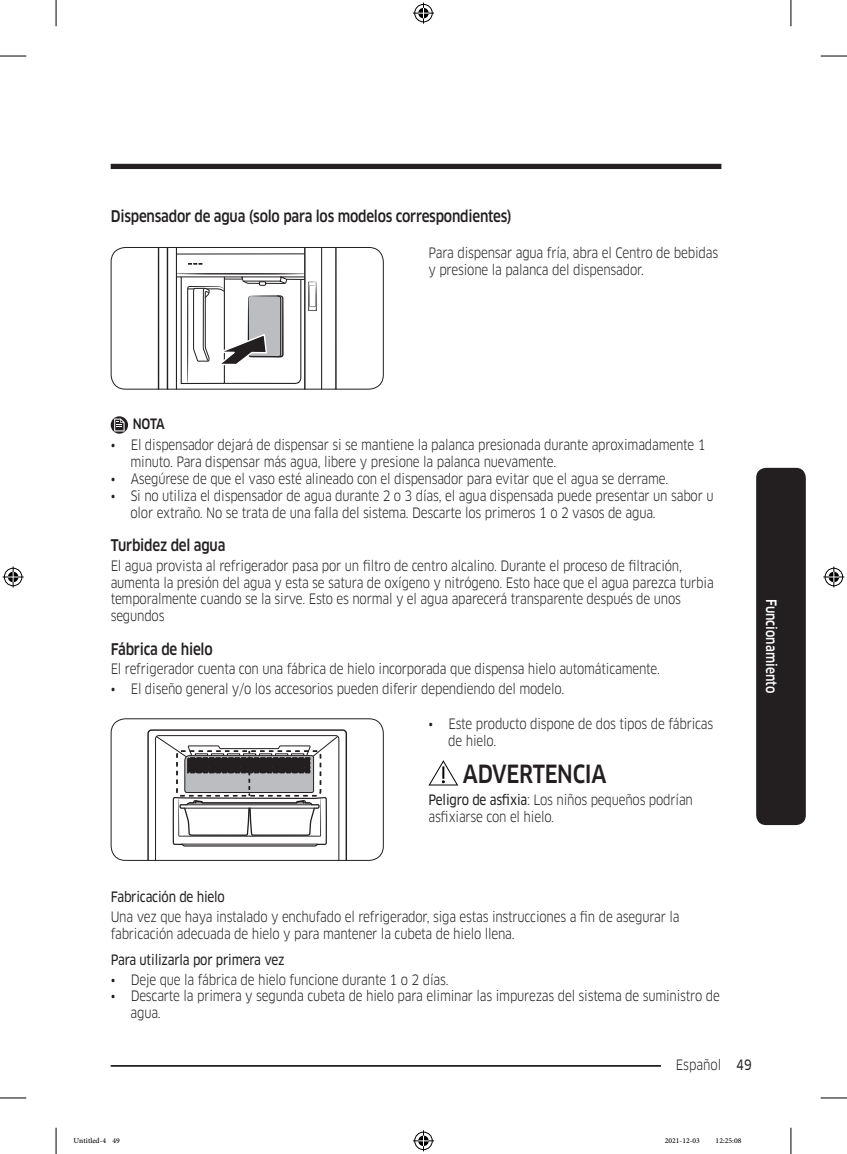
<style>
.page{position:relative;width:847px;height:1154px;background:#fff}
.page>*{position:absolute;margin:0;border:0;box-sizing:border-box;transform-origin:0 0}
.t1{font:500 24.5px "Samsung Clan Pro";letter-spacing:-.015em;color:#231f20;scale:.85 1}
.t2{font:500 15.75px "Samsung Clan Pro";letter-spacing:-.015em;color:#231f20;scale:.85 1}
.t3{font:14px/16.8px "Samsung Clan Pro";letter-spacing:-.015em;color:#231f20;scale:.85 1}
.t4{font:14px "Samsung Clan Pro News";letter-spacing:-.015em;color:#231f20;scale:.85 1}
.t5{font:500 14px "Samsung Clan Pro";color:#fff;scale:.85 1}
.t6{font:500 14px "Samsung Clan Pro";color:#231f20;scale:.85 1}
.t7{font:10.5px "Adobe Arabic";color:#000}
.s1{font-family:"Samsung Clan Pro News"}
</style>
<div class="page">
<div style="left:111px;top:164px;width:610px;height:5px;background:#231f20"></div>
<hr style="left:111px;top:1065px;width:610px;height:2px;background:#231f20">
<div style="left:660px;top:1055px;width:76px;height:17px;background:#fff"></div>
<div style="left:755px;top:468px;width:50px;height:357px;background:#231f20;border-radius:10px"></div>
<svg style="left:158px;top:249px;width:1px;height:139px"></svg>
<svg style="left:335px;top:249px;width:1px;height:139px"></svg>
<svg style="left:166px;top:249px;width:156px;height:139px"></svg>
<div style="left:111px;top:247px;width:272px;height:143px;border:1px solid #231f20;border-radius:14px"></div>
<svg style="left:111px;top:416px;width:17px;height:18px"></svg>
<svg style="left:114px;top:418px;width:10px;height:13px"></svg>
<svg style="left:147px;top:729px;width:200px;height:130px"></svg>
<div style="left:111px;top:718px;width:272px;height:143px;border:1px solid #231f20;border-radius:14px"></div>
<svg style="left:428px;top:760px;width:30px;height:25px"></svg>
<svg style="left:0;top:56px;width:26px;height:1px"></svg>
<svg style="left:820px;top:56px;width:26px;height:1px"></svg>
<svg style="left:0;top:1097px;width:26px;height:1px"></svg>
<svg style="left:820px;top:1097px;width:26px;height:1px"></svg>
<svg style="left:56px;top:0;width:1px;height:26px"></svg>
<svg style="left:56px;top:1128px;width:1px;height:26px"></svg>
<svg style="left:790px;top:0;width:1px;height:26px"></svg>
<svg style="left:790px;top:1128px;width:1px;height:26px"></svg>
<svg style="left:413px;top:3px;width:21px;height:21px"></svg>
<svg style="left:413px;top:1130px;width:21px;height:21px"></svg>
<svg style="left:3px;top:566px;width:21px;height:21px"></svg>
<svg style="left:823px;top:566px;width:21px;height:21px"></svg>
<p class="t2" style="left:111px;top:207px;width:473px">Dispensador de agua (solo para los modelos correspondientes)</p>
<p class="t3" style="left:428px;top:244px;width:342px">Para dispensar agua fría, abra el Centro de bebidas y presione la palanca del dispensador.</p>
<p class="t6" style="left:133px;top:415px;width:39px">NOTA</p>
<p class="t3" style="left:130px;top:437px;width:678px;text-indent:-20px">• El dispensador dejará de dispensar si se mantiene la palanca presionada durante aproximadamente 1 minuto. Para dispensar más agua, libere y presione la palanca nuevamente.</p>
<p class="t3" style="left:111px;top:470px;width:657px">• Asegúrese de que el vaso esté alineado con el dispensador para evitar que el agua se derrame.</p>
<p class="t3" style="left:130px;top:487px;width:687px;text-indent:-20px">• Si no utiliza el dispensador de agua durante 2 o 3 días, el agua dispensada puede presentar un sabor u olor extraño. No se trata de una falla del sistema. Descarte los primeros 1 o 2 vasos de agua.</p>
<p class="t2" style="left:111px;top:536px;width:136px">Turbidez del agua</p>
<p class="t3" style="left:111px;top:557px;width:710px">El agua provista al refrigerador pasa por un filtro de centro alcalino. Durante el proceso de filtración, aumenta la presión del agua y esta se satura de oxígeno y nitrógeno. Esto hace que el agua parezca turbia temporalmente cuando se la sirve. Esto es normal y el agua aparecerá transparente después de unos segundos</p>
<p class="t2" style="left:111px;top:640px;width:122px">Fábrica de hielo</p>
<p class="t3" style="left:111px;top:661px;width:647px">El refrigerador cuenta con una fábrica de hielo incorporada que dispensa hielo automáticamente.</p>
<p class="t3" style="left:111px;top:680px;width:535px">• El diseño general y/o los accesorios pueden diferir dependiendo del modelo.</p>
<p class="t3" style="left:448px;top:716px;width:313px;text-indent:-20px">• Este producto dispone de dos tipos de fábricas de hielo.</p>
<h1 class="t1" style="left:462px;top:760px;width:170px">ADVERTENCIA</h1>
<p class="t3" style="left:428px;top:791px;width:312px"><span class="s1">Peligro de asfixia</span>: Los niños pequeños podrían asfixiarse con el hielo.</p>
<p class="t5" style="left:779px;top:599px;width:112px;rotate:90deg">Funcionamiento</p>
<p class="t4" style="left:111px;top:889px;width:136px">Fabricación de hielo</p>
<p class="t3" style="left:111px;top:908px;width:670px">Una vez que haya instalado y enchufado el refrigerador, siga estas instrucciones a fin de asegurar la fabricación adecuada de hielo y para mantener la cubeta de hielo llena.</p>
<p class="t4" style="left:111px;top:952px;width:206px">Para utilizarla por primera vez</p>
<p class="t3" style="left:111px;top:971px;width:399px">• Deje que la fábrica de hielo funcione durante 1 o 2 días.</p>
<p class="t3" style="left:130px;top:988px;width:694px;text-indent:-20px">• Descarte la primera y segunda cubeta de hielo para eliminar las impurezas del sistema de suministro de agua.</p>
<p class="t3" style="left:675px;top:1056px;width:91px">Español <span class="s1">49</span></p>
<p class="t7" style="left:74px;top:1133px;width:48px">Untitled-4 49</p>
<p class="t7" style="left:664px;top:1133px;width:37px">2021-12-03</p>
<p class="t7" style="left:715px;top:1133px;width:27px">12:25:08</p>
</div>
